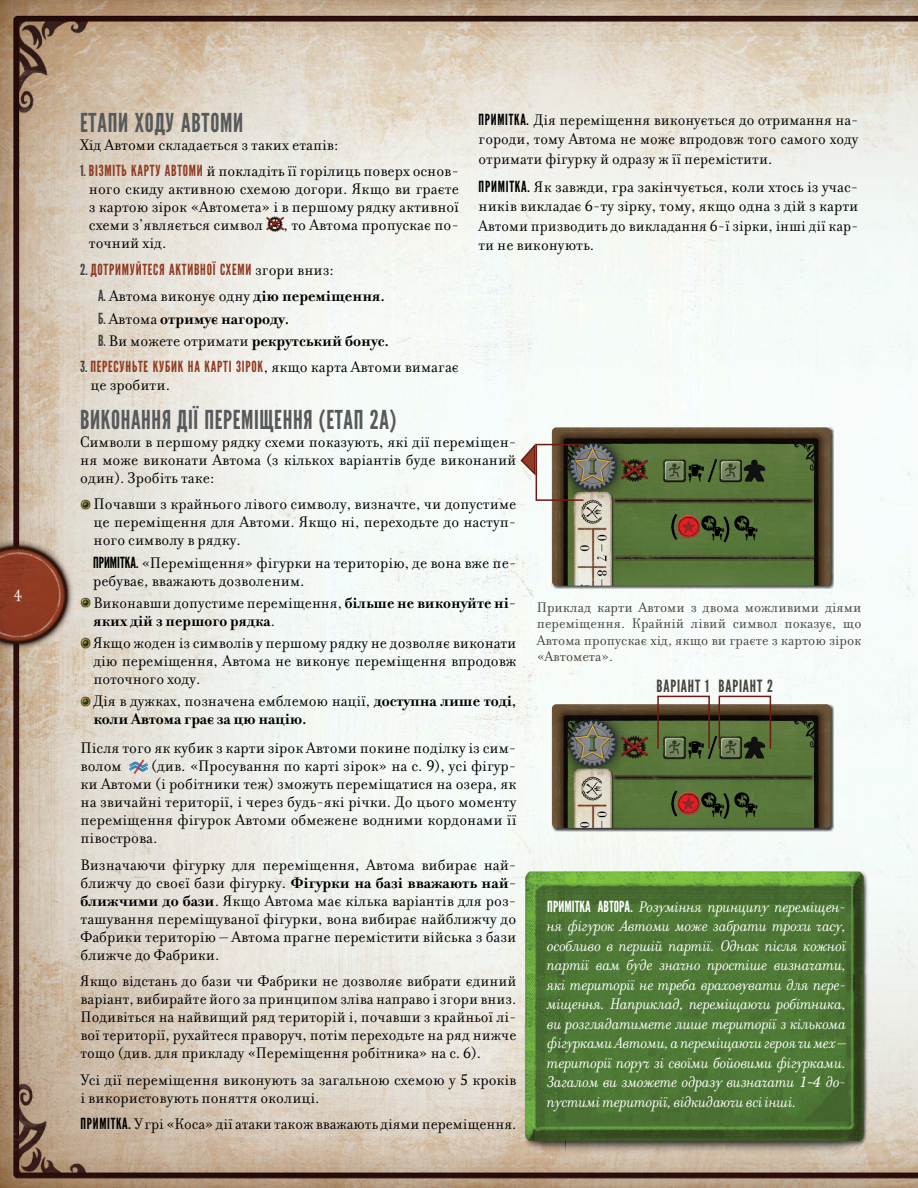
<style>
.page{position:relative;width:918px;height:1188px;background:#fff}
.page>*{position:absolute;margin:0;border:0;box-sizing:border-box;transform-origin:0 0}
.t1{font:25.5px "League Gothic";letter-spacing:.025em;color:#58595b}
.t2{font:16.5px/18px "Filosofia Cyr";color:#000;text-align:justify}
.t3{font:italic 16.5px/19.5px "Filosofia Cyr";letter-spacing:-.02em;color:#fff;text-align:justify}
.t4{font:700 16.5px/22.2px "Filosofia Cyr";color:#000}
.t5{font:16.5px "League Gothic";letter-spacing:.05em;color:#46443e}
.t6{font:16.5px "Filosofia Cyr";color:#fff}
.t7{font:15px/16.5px "Filosofia Cyr";color:#46443e;text-align:justify}
.t8{font:15px "League Gothic";letter-spacing:.05em;color:#903b23}
.s1{font-family:"League Gothic";font-size:15px;color:#46443e}
.s2{font-family:"League Gothic";font-size:15px;color:#903b23}
.s3{color:#46443e}
.s4{font-family:"Filosofia Cyr";font-size:16.5px;color:#000}
.s5{font-family:"League Gothic";font-weight:400;font-size:15px;color:#46443e}
.s6{font-weight:400}
.s7{font-family:"League Gothic";font-size:15px}
.s8{font-family:"PT Serif";font-size:15px}
.s9{font-weight:700}
.s10{font-family:"League Gothic";font-style:normal;font-size:15px}
</style>
<div class="page">
<img style="left:0;top:0;width:918px;height:1188px">
<div style="left:551px;top:427px;width:283px;height:162px;background:#000;opacity:.75"></div>
<img style="left:552px;top:427px;width:279px;height:159px">
<div style="left:551px;top:704px;width:283px;height:127px;background:#000;opacity:.75"></div>
<img style="left:552px;top:704px;width:279px;height:124px">
<div style="left:657px;top:696px;width:53px;height:54px;border:2px solid #6e1a13"></div>
<div style="left:719px;top:696px;width:52px;height:54px;border:2px solid #6e1a13"></div>
<div style="left:910px;top:629px;width:8px;height:236px;background:#f6fcfa"></div>
<img style="left:512px;top:865px;width:406px;height:291px">
<img style="left:266px;top:217px;width:18px;height:15px">
<img style="left:130px;top:759px;width:17px;height:14px">
<svg style="left:80px;top:499px;width:11px;height:10px"></svg>
<svg style="left:80px;top:598px;width:11px;height:10px"></svg>
<svg style="left:80px;top:638px;width:11px;height:10px"></svg>
<svg style="left:80px;top:696px;width:11px;height:10px"></svg>
<svg style="left:519px;top:441px;width:18px;height:35px"></svg>
<div style="left:536px;top:444px;width:48px;height:57px;border:2px solid #6e1a13"></div>
<p class="t6" style="left:14px;top:583px;width:10px">4</p>
<h1 class="t1" style="left:80px;top:108px;width:165px">ЕТАПИ ХОДУ АВТОМИ</h1>
<p class="t2" style="left:80px;top:136px;width:260px">Хід Автоми складається з таких етапів:</p>
<p class="t2" style="left:89px;top:162px;width:372px;text-indent:-9px"><span class="s1">1.</span> <span class="s2">ВІЗМІТЬ КАРТУ АВТОМИ</span> й покладіть її горілиць поверх основ&shy;ного скиду активною схемою догори. Якщо ви граєте з картою зірок «Автомета» і в першому рядку активної схеми з’являється символ</p>
<p class="t2" style="left:284px;top:216px;width:177px">, то Автома пропускає по-</p>
<p class="t2" style="left:89px;top:234px;width:79px">точний хід.</p>
<p class="t8" style="left:80px;top:261px;width:255px"><span class="s3">2.</span> ДОТРИМУЙТЕСЯ АКТИВНОЇ СХЕМИ <span class="s4">згори вниз:</span></p>
<p class="t4" style="left:98px;top:285px;width:293px"><span class="s5">А.</span> <span class="s6">Автома виконує одну</span> дію переміщення.<br><span class="s5">Б.</span> <span class="s6">Автома</span> отримує нагороду.<br><span class="s5">В.</span> <span class="s6">Ви можете отримати</span> рекрутський бонус.</p>
<p class="t8" style="left:80px;top:358px;width:380px"><span class="s3">3.</span> ПЕРЕСУНЬТЕ КУБИК НА КАРТІ ЗІРОК<span class="s4">, якщо карта Автоми вимагає</span></p>
<p class="t2" style="left:90px;top:376px;width:81px">це зробити.</p>
<p class="t2" style="left:479px;top:110px;width:381px;line-height:19.5px"><span class="s7">ПРИМІТКА.</span> Дія переміщення виконується до отримання на&shy;городи, тому Автома не може впродовж того самого ходу отримати фігурку й одразу ж її перемістити.</p>
<p class="t2" style="left:479px;top:177px;width:381px;line-height:19.5px"><span class="s7">ПРИМІТКА.</span> Як завжди, гра закінчується, коли хтось із учас&shy;ників викладає <span class="s8">6</span>-ту зірку, тому, якщо одна з дій з карти Автоми призводить до викладання <span class="s8">6</span>-ї зірки, інші дії кар&shy;ти не виконують.</p>
<h1 class="t1" style="left:80px;top:405px;width:318px">ВИКОНАННЯ ДІЇ ПЕРЕМІЩЕННЯ (ЕТАП 2A)</h1>
<p class="t2" style="left:80px;top:433px;width:438px">Символи в першому рядку схеми показують, які дії переміщен&shy;ня може виконати Автома (з кількох варіантів буде виконаний один). Зробіть таке:</p>
<p class="t2" style="left:94px;top:495px;width:424px">Почавши з крайнього лівого символу, визначте, чи допустиме це переміщення для Автоми. Якщо ні, переходьте до наступ&shy;ного символу в рядку.</p>
<p class="t2" style="left:93px;top:554px;width:425px"><span class="s7">ПРИМІТКА.</span> «Переміщення» фігурки на територію, де вона вже пе&shy;ребуває, вважають дозволеним.</p>
<p class="t4" style="left:94px;top:594px;width:424px;line-height:18px"><span class="s6">Виконавши допустиме переміщення,</span> більше не виконуйте ні&shy;яких дій з першого рядка<span class="s6">.</span></p>
<p class="t2" style="left:93px;top:634px;width:425px">Якщо жоден із символів у першому рядку не дозволяє виконати дію переміщення, Автома не виконує переміщення впродовж поточного ходу.</p>
<p class="t4" style="left:93px;top:692px;width:425px;line-height:18px"><span class="s6">Дія в дужках, позначена емблемою нації,</span> доступна лише тоді, коли Автома грає за цю націю.</p>
<p class="t2" style="left:81px;top:739px;width:437px">Після того як кубик з карти зірок Автоми покине поділку із сим&shy;волом</p>
<p class="t2" style="left:81px;top:757px;width:437px;text-indent:71px">(див. «Просування по карті зірок» на с. <span class="s8">9</span>), усі фігур&shy;ки Автоми (і робітники теж) зможуть переміщатися на озера, як на звичайні території, і через будь-які річки. До цього моменту переміщення фігурок Автоми обмежене водними кордонами її півострова.</p>
<p class="t2" style="left:81px;top:856px;width:437px">Визначаючи фігурку для переміщення, Автома вибирає най&shy;ближчу до своєї бази фігурку. <span class="s9">Фігурки на базі вважають най&shy;ближчими до бази</span>. Якщо Автома має кілька варіантів для роз&shy;ташування переміщуваної фігурки, вона вибирає найближчу до Фабрики територію – Автома прагне перемістити війська з бази ближче до Фабрики.</p>
<p class="t2" style="left:81px;top:972px;width:437px">Якщо відстань до бази чи Фабрики не дозволяє вибрати єдиний варіант, вибирайте його за принципом зліва направо і згори вниз.<br>Подивіться на найвищий ряд територій і, почавши з крайньої лі&shy;вої території, рухайтеся праворуч, потім переходьте на ряд нижче тощо (див. для прикладу «Переміщення робітника» на с. <span class="s8">6</span>).</p>
<p class="t2" style="left:81px;top:1071px;width:437px">Усі дії переміщення виконують за загальною схемою у <span class="s8">5</span> кроків і використовують поняття околиці.</p>
<p class="t2" style="left:81px;top:1115px;width:437px"><span class="s7">ПРИМІТКА.</span> У грі «Коса» дії атаки також вважають діями переміщення.</p>
<p class="t7" style="left:537px;top:599px;width:326px">Приклад карти Автоми з двома можливими діями переміщення. Крайній лівий символ показує, що Автома пропускає хід, якщо ви граєте з картою зірок «Автомета».</p>
<p class="t5" style="left:657px;top:677px;width:118px">ВАРІАНТ 1 ВАРІАНТ 2</p>
<p class="t3" style="left:547px;top:897px;width:301px"><span class="s10">ПРИМІТКА АВТОРА.</span> Розуміння принципу переміщен&shy;ня фігурок Автоми може забрати трохи часу, особливо в першій партії. Однак після кожної партії вам буде значно простіше визначати, які території не треба враховувати для пере&shy;міщення. Наприклад, переміщаючи робітника, ви розглядатимете лише території з кількома фігурками Автоми, а переміщаючи героя чи мех – території поруч зі своїми бойовими фігурками.<br>Загалом ви зможете одразу визначати <span class="s8">1-4</span> до&shy;пустимі території, відкидаючи всі інші.</p>
</div>
